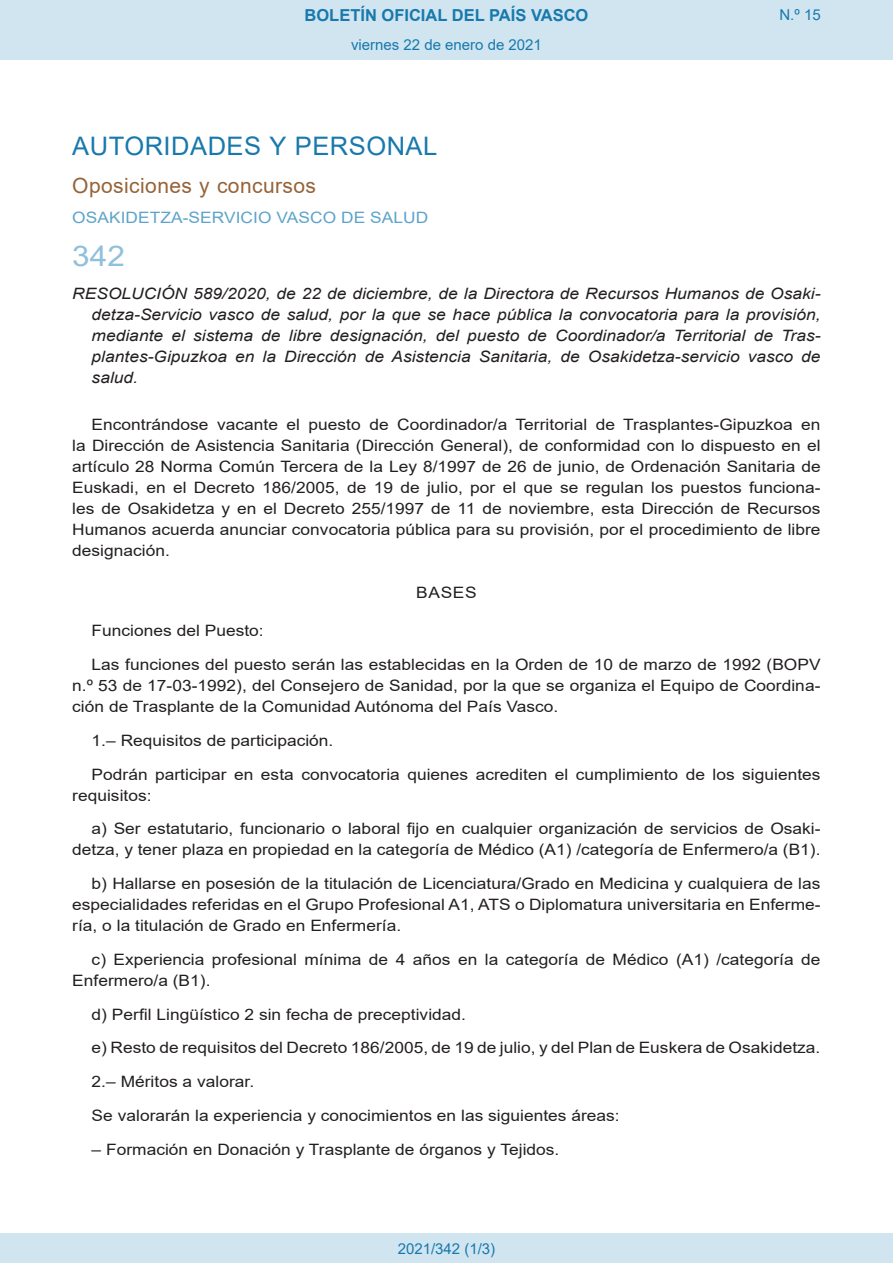
<style>
.page{position:relative;width:893px;height:1263px;background:#fff}
.page>*{position:absolute;margin:0;border:0;box-sizing:border-box;transform-origin:0 0}
.BOPVOrden{font:28.5px "Arial";color:#90c0db;scale:1.11 1}
.BOPVSeccion{font:25.5px "Arial";letter-spacing:.02em;color:#1879ad}
.BOPVSubseccion{font:21px "Arial";letter-spacing:.02em;color:#956338}
.t1{font:700 16.5px "Arial";color:#1879ad}
.BOPVDetalle{font:15.6px/21px "Arial";color:#231f20;text-align:justify;scale:1.11 1}
.BOPVTitulo{font:italic 15.6px/21px "Arial";color:#231f20;text-align:justify;scale:1.11 1}
.BOPVOrganismo{font:15.6px "Arial";letter-spacing:.005em;color:#5ea4ca;scale:1.11 1}
.BOPVClave{font:15.6px "Arial";letter-spacing:.035em;color:#231f20;scale:1.11 1}
.Paginacion_Centro{font:15px "Arial";color:#1879ad}
</style>
<div class="page">
<div style="left:0;top:0;width:893px;height:60px;background:#d0e5f0"></div>
<div style="left:0;top:1233px;width:893px;height:30px;background:#d0e5f0"></div>
<p class="t1" style="left:305px;top:3px;width:285px">BOLETÍN OFICIAL DEL PAÍS VASCO</p>
<p class="Paginacion_Centro" style="left:351px;top:35px;width:192px">viernes 22 de enero de 2021</p>
<p class="Paginacion_Centro" style="left:779px;top:5px;width:43px">N.º 15</p>
<p class="BOPVSeccion" style="left:72px;top:128px;width:367px">AUTORIDADES Y PERSONAL</p>
<p class="BOPVSubseccion" style="left:72px;top:171px;width:245px">Oposiciones y concursos</p>
<p class="BOPVOrganismo" style="left:72px;top:207px;width:322px">OSAKIDETZA-SERVICIO VASCO DE SALUD</p>
<p class="BOPVOrden" style="left:72px;top:236px;width:49px">342</p>
<p class="BOPVTitulo" style="left:92px;top:284px;width:658px;text-indent:-19px">RESOLUCIÓN 589/2020, de 22 de diciembre, de la Directora de Recursos Humanos de Osaki&shy;detza-Servicio vasco de salud, por la que se hace pública la convocatoria para la provisión, mediante el sistema de libre designación, del puesto de Coordinador/a Territorial de Tras&shy;plantes-Gipuzkoa en la Dirección de Asistencia Sanitaria, de Osakidetza-servicio vasco de salud.</p>
<p class="BOPVDetalle" style="left:72px;top:414px;width:676px;text-indent:19px">Encontrándose vacante el puesto de Coordinador/a Territorial de Trasplantes-Gipuzkoa en la Dirección de Asistencia Sanitaria (Dirección General), de conformidad con lo dispuesto en el artículo 28 Norma Común Tercera de la Ley 8/1997 de 26 de junio, de Ordenación Sanitaria de Euskadi, en el Decreto 186/2005, de 19 de julio, por el que se regulan los puestos funciona&shy;les de Osakidetza y en el Decreto 255/1997 de 11 de noviembre, esta Dirección de Recursos Humanos acuerda anunciar convocatoria pública para su provisión, por el procedimiento de libre designación.</p>
<p class="BOPVClave" style="left:416px;top:582px;width:56px">BASES</p>
<p class="BOPVDetalle" style="left:92px;top:620px;width:157px">Funciones del Puesto:</p>
<p class="BOPVDetalle" style="left:72px;top:654px;width:676px;text-indent:19px">Las funciones del puesto serán las establecidas en la Orden de 10 de marzo de 1992 (BOPV n.º 53 de 17-03-1992), del Consejero de Sanidad, por la que se organiza el Equipo de Coordina&shy;ción de Trasplante de la Comunidad Autónoma del País Vasco.</p>
<p class="BOPVDetalle" style="left:92px;top:730px;width:219px">1.– Requisitos de participación.</p>
<p class="BOPVDetalle" style="left:72px;top:763px;width:676px;text-indent:19px">Podrán participar en esta convocatoria quienes acrediten el cumplimiento de los siguientes requisitos:</p>
<p class="BOPVDetalle" style="left:72px;top:818px;width:676px;text-align:right">a) Ser estatutario, funcionario o laboral fijo en cualquier organización de servicios de Osaki&shy;detza, y tener plaza en propiedad en la categoría de Médico (A1) /categoría de Enfermero/a (B1).</p>
<p class="BOPVDetalle" style="left:72px;top:873px;width:676px;text-indent:19px">b) Hallarse en posesión de la titulación de Licenciatura/Grado en Medicina y cualquiera de las especialidades referidas en el Grupo Profesional A1, ATS o Diplomatura universitaria en Enferme&shy;ría, o la titulación de Grado en Enfermería.</p>
<p class="BOPVDetalle" style="left:72px;top:949px;width:676px;text-indent:19px">c) Experiencia profesional mínima de 4 años en la categoría de Médico (A1) /categoría de<br>Enfermero/a (B1).</p>
<p class="BOPVDetalle" style="left:92px;top:1003px;width:339px">d) Perfil Lingüístico 2 sin fecha de preceptividad.</p>
<p class="BOPVDetalle" style="left:92px;top:1037px;width:658px">e) Resto de requisitos del Decreto 186/2005, de 19 de julio, y del Plan de Euskera de Osakidetza.</p>
<p class="BOPVDetalle" style="left:92px;top:1071px;width:148px">2.– Méritos a valorar.</p>
<p class="BOPVDetalle" style="left:92px;top:1105px;width:477px">Se valorarán la experiencia y conocimientos en las siguientes áreas:</p>
<p class="BOPVDetalle" style="left:92px;top:1138px;width:423px">– Formación en Donación y Trasplante de órganos y Tejidos.</p>
<p class="Paginacion_Centro" style="left:398px;top:1238px;width:99px">2021/342 (1/3)</p>
</div>
